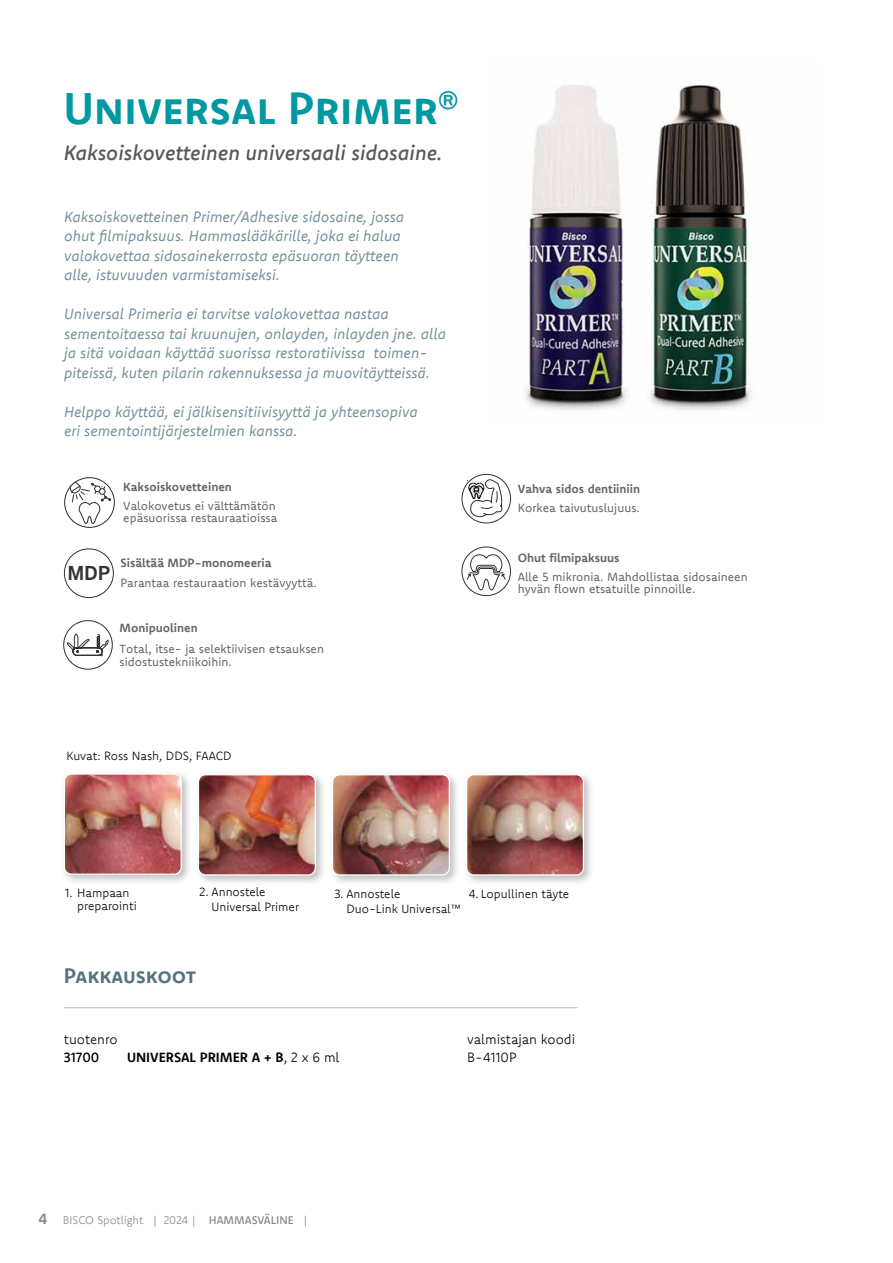
<style>
.page{position:relative;width:893px;height:1263px;background:#fff}
.page>*{position:absolute;margin:0;border:0;box-sizing:border-box;transform-origin:0 0}
.t1{font:45px "Komet Bold SC";color:#0098a1}
.t2{font:italic 500 21px "Komet";color:#58585a}
.t3{font:21px "Komet Bold SC";color:#55747f}
.t4{font:700 19.65px "Trade Gothic Next LT Pro";color:#000}
.t5{font:italic 15px/19.5px "Komet";color:#74909a}
.t6{font:300 13.5px "Komet";color:#000}
.t7{font:700 13.5px "Komet";color:#000}
.t8{font:500 13.5px "Komet";letter-spacing:-.005em;color:#000}
.t9{font:12px/12px "Komet";color:#646567}
.t10{font:300 12px/15px "Komet";color:#000}
.t11{font:700 12px "Komet";color:#646567}
.t12{font:300 11.25px "Komet";color:#87888a}
.s1{font-weight:700}
.s2{font-weight:300}
.s3{font-weight:700;font-size:15px}
.s4{font-family:"Komet Medium SC";font-weight:400}
</style>
<div class="page">
<div style="left:61px;top:770px;width:131px;height:115px;background:#87888a;opacity:.5"></div>
<img style="left:64px;top:774px;width:117px;height:100px">
<div style="left:64px;top:773px;width:118px;height:102px;border:1px solid #fff;border-radius:7px"></div>
<div style="left:195px;top:771px;width:131px;height:114px;background:#87888a;opacity:.5"></div>
<img style="left:198px;top:775px;width:117px;height:100px">
<div style="left:198px;top:774px;width:118px;height:101px;border:1px solid #fff;border-radius:7px"></div>
<div style="left:329px;top:771px;width:131px;height:114px;background:#87888a;opacity:.5"></div>
<img style="left:333px;top:775px;width:116px;height:100px">
<div style="left:332px;top:774px;width:118px;height:101px;border:1px solid #fff;border-radius:7px"></div>
<div style="left:463px;top:771px;width:131px;height:114px;background:#87888a;opacity:.5"></div>
<img style="left:467px;top:775px;width:116px;height:100px">
<div style="left:466px;top:774px;width:118px;height:101px;border:1px solid #fff;border-radius:7px"></div>
<img style="left:525px;top:84px;width:227px;height:326px">
<svg style="left:63px;top:548px;width:51px;height:51px"></svg>
<hr style="left:64px;top:1007px;width:514px;height:1px;background:#bbbdbe">
<svg style="left:63px;top:620px;width:50px;height:50px"></svg>
<svg style="left:461px;top:546px;width:50px;height:51px"></svg>
<svg style="left:64px;top:477px;width:51px;height:51px"></svg>
<svg style="left:461px;top:473px;width:51px;height:51px"></svg>
<h1 class="t1" style="left:64px;top:79px;width:396px">Universal Primer<sup>®</sup></h1>
<h2 class="t2" style="left:64px;top:139px;width:380px">Kaksoiskovetteinen universaali sidosaine.</h2>
<p class="t5" style="left:64px;top:206px;width:342px">Kaksoiskovetteinen Primer/Adhesive sidosaine, jossa ohut filmipaksuus. Hammaslääkärille, joka ei halua valokovettaa sidosainekerrosta epäsuoran täytteen alle, istuvuuden varmistamiseksi.</p>
<p class="t5" style="left:64px;top:304px;width:383px">Universal Primeria ei tarvitse valokovettaa nastaa sementoitaessa tai kruunujen, onlayden, inlayden jne. alla ja sitä voidaan käyttää suorissa restoratiivissa toimen&shy;piteissä, kuten pilarin rakennuksessa ja muovitäytteissä.</p>
<p class="t5" style="left:64px;top:401px;width:355px">Helppo käyttää, ei jälkisensitiivisyyttä ja yhteensopiva eri sementointijärjestelmien kanssa.</p>
<p class="t11" style="left:123px;top:479px;width:110px">Kaksoiskovetteinen</p>
<p class="t9" style="left:123px;top:500px;width:156px">Valokovetus ei välttämätön epäsuorissa restauraatioissa</p>
<p class="t9" style="left:67px;top:552px;width:251px;line-height:20.2px;text-indent:53px"><span class="s1">Sisältää MDP-monomeeria<br></span><sup>MD</sup> Parantaa restauraation kestävyyttä.</p>
<h3 class="t4" style="left:98px;top:559px;width:14px">P</h3>
<p class="t11" style="left:120px;top:620px;width:80px">Monipuolinen</p>
<p class="t9" style="left:120px;top:641px;width:206px;line-height:13.5px">Total, itse- ja selektiivisen etsauksen sidostustekniikoihin.</p>
<p class="t10" style="left:66px;top:748px;width:167px">Kuvat: Ross Nash, DDS, FAACD</p>
<p class="t11" style="left:518px;top:481px;width:124px">Vahva sidos dentiiniin</p>
<p class="t9" style="left:518px;top:501px;width:124px">Korkea taivutuslujuus.</p>
<p class="t11" style="left:518px;top:550px;width:103px">Ohut filmipaksuus</p>
<p class="t9" style="left:518px;top:570px;width:231px">Alle 5 mikronia. Mahdollistaa sidosaineen hyvän flown etsatuille pinnoille.</p>
<p class="t10" style="left:77px;top:885px;width:61px;line-height:13.5px;text-indent:-12px">1. Hampaan preparointi</p>
<p class="t10" style="left:212px;top:884px;width:89px;text-indent:-12px">2. Annostele<br>Universal Primer</p>
<p class="t10" style="left:346px;top:886px;width:116px;text-indent:-12px">3. Annostele<br>Duo-Link Universal™</p>
<p class="t10" style="left:469px;top:886px;width:102px">4. Lopullinen täyte</p>
<h2 class="t3" style="left:64px;top:962px;width:134px">Pakkauskoot</h2>
<p class="t6" style="left:64px;top:1031px;width:55px">tuotenro</p>
<p class="t6" style="left:467px;top:1031px;width:110px">valmistajan koodi</p>
<p class="t8" style="left:64px;top:1048px;width:37px">31700</p>
<p class="t7" style="left:127px;top:1048px;width:214px">UNIVERSAL PRIMER A + B<span class="s2">, 2 x 6 ml</span></p>
<p class="t6" style="left:467px;top:1048px;width:51px">B-4110P</p>
<p class="t12" style="left:39px;top:1213px;width:271px"><span class="s3">4</span> BISCO Spotlight | 2024 | <span class="s4">HAMMASVÄLINE</span> |</p>
</div>
